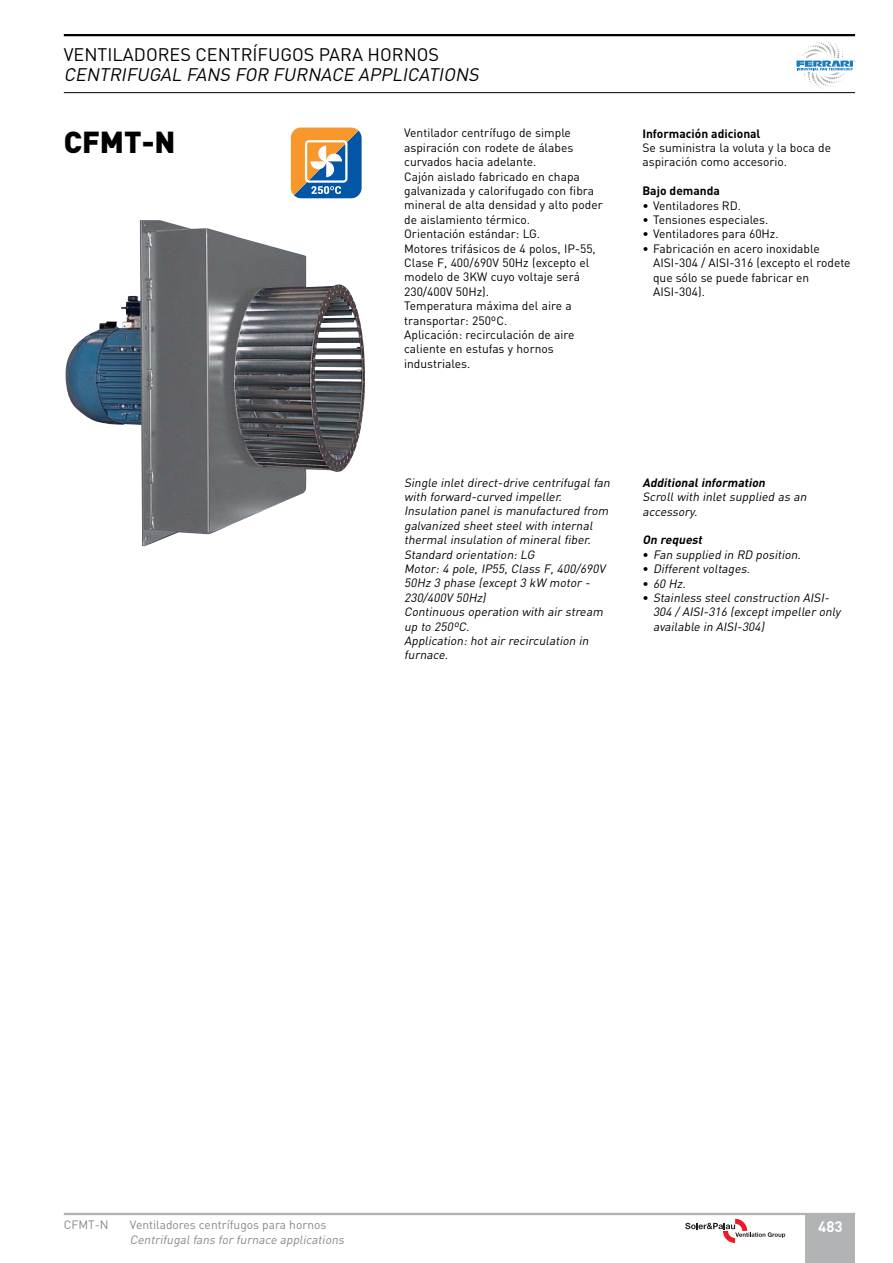
<style>
.page{position:relative;width:893px;height:1263px;background:#fff}
.page>*{position:absolute;margin:0;border:0;box-sizing:border-box;transform-origin:0 0}
.t1{font:900 30px "DIN";color:#000}
.t2{font:italic 18px "DIN";color:#000}
.t3{font:18px "DIN";color:#000}
.t4{font:700 15px "DIN";color:#fff}
.t5{font:12px/14.4px "DIN";color:#000}
.t6{font:italic 12px/14.4px "DIN";color:#000}
.t7{font:12px "DIN";color:#87888a}
.t8{font:italic 12px "DIN";color:#87888a}
.t9{font:700 12px "DIN";color:#000}
.t10{font:italic 700 12px "DIN";color:#000}
.s1{font-style:normal}
</style>
<div class="page">
<hr style="left:64px;top:1213px;width:791px;height:2px;background:#b1b3b4">
<hr style="left:64px;top:34px;width:791px;height:2px;background:#000">
<hr style="left:64px;top:92px;width:791px;height:1px;background:#000">
<svg style="left:796px;top:39px;width:59px;height:50px"></svg>
<svg style="left:685px;top:1219px;width:100px;height:24px"></svg>
<img style="left:65px;top:220px;width:300px;height:326px">
<svg style="left:291px;top:128px;width:70px;height:70px;background:#989084"></svg>
<div style="left:805px;top:1214px;width:50px;height:49px;background:#b1b3b4"></div>
<h2 class="t3" style="left:64px;top:48px;width:377px">VENTILADORES CENTRÍFUGOS PARA HORNOS</h2>
<h2 class="t2" style="left:64px;top:68px;width:419px">CENTRIFUGAL FANS FOR FURNACE APPLICATIONS</h2>
<h1 class="t1" style="left:64px;top:131px;width:113px">CFMT-N</h1>
<p class="t5" style="left:404px;top:127px;width:200px">Ventilador centrífugo de simple aspiración con rodete de álabes curvados hacia adelante.<br>Cajón aislado fabricado en chapa galvanizada y calorifugado con fibra mineral de alta densidad y alto poder de aislamiento térmico.<br>Orientación estándar: LG.<br>Motores trifásicos de 4 polos, IP-55,<br>Clase F, 400/690V 50Hz (excepto el modelo de 3KW cuyo voltaje será<br>230/400V 50Hz).<br>Temperatura máxima del aire a transportar: 250ºC.<br>Aplicación: recirculación de aire caliente en estufas y hornos industriales.</p>
<p class="t9" style="left:642px;top:129px;width:120px">Información adicional</p>
<p class="t5" style="left:642px;top:142px;width:190px">Se suministra la voluta y la boca de aspiración como accesorio.</p>
<p class="t9" style="left:642px;top:187px;width:79px">Bajo demanda</p>
<p class="t5" style="left:642px;top:199px;width:100px">• Ventiladores RD.</p>
<p class="t5" style="left:642px;top:214px;width:128px">• Tensiones especiales.</p>
<p class="t5" style="left:642px;top:228px;width:138px">• Ventiladores para 60Hz.</p>
<p class="t5" style="left:653px;top:243px;width:199px;text-indent:-11px">• Fabricación en acero inoxidable<br>AISI-304 / AISI-316 (excepto el rodete que sólo se puede fabricar en<br>AISI-304).</p>
<p class="t6" style="left:404px;top:477px;width:209px">Single inlet direct-drive centrifugal fan with forward-curved impeller.<br>Insulation panel is manufactured from galvanized sheet steel with internal thermal insulation of mineral fiber.<br>Standard orientation: LG<br>Motor: 4 pole, IP55, Class F, 400/690V<br>50Hz 3 phase (except 3 kW motor -<br>230/400V 50Hz)<br>Continuous operation with air stream up to 250ºC.<br>Application: hot air recirculation in furnace.</p>
<p class="t10" style="left:642px;top:478px;width:126px">Additional information</p>
<p class="t6" style="left:642px;top:491px;width:167px">Scroll with inlet supplied as an accessory.</p>
<p class="t10" style="left:642px;top:536px;width:63px">On request</p>
<p class="t6" style="left:642px;top:549px;width:162px"><span class="s1">•</span> Fan supplied in RD position.</p>
<p class="t6" style="left:642px;top:563px;width:111px"><span class="s1">•</span> Different voltages.</p>
<p class="t6" style="left:642px;top:578px;width:47px"><span class="s1">•</span> 60 Hz.</p>
<p class="t6" style="left:653px;top:592px;width:191px;text-indent:-11px"><span class="s1">•</span> Stainless steel construction AISI-<br>304 / AISI-316 (except impeller only available in AISI-304)</p>
<p class="t7" style="left:64px;top:1221px;width:46px">CFMT-N</p>
<p class="t7" style="left:130px;top:1221px;width:198px">Ventiladores centrífugos para hornos</p>
<p class="t8" style="left:130px;top:1235px;width:217px">Centrifugal fans for furnace applications</p>
<p class="t4" style="left:818px;top:1221px;width:26px">483</p>
</div>
